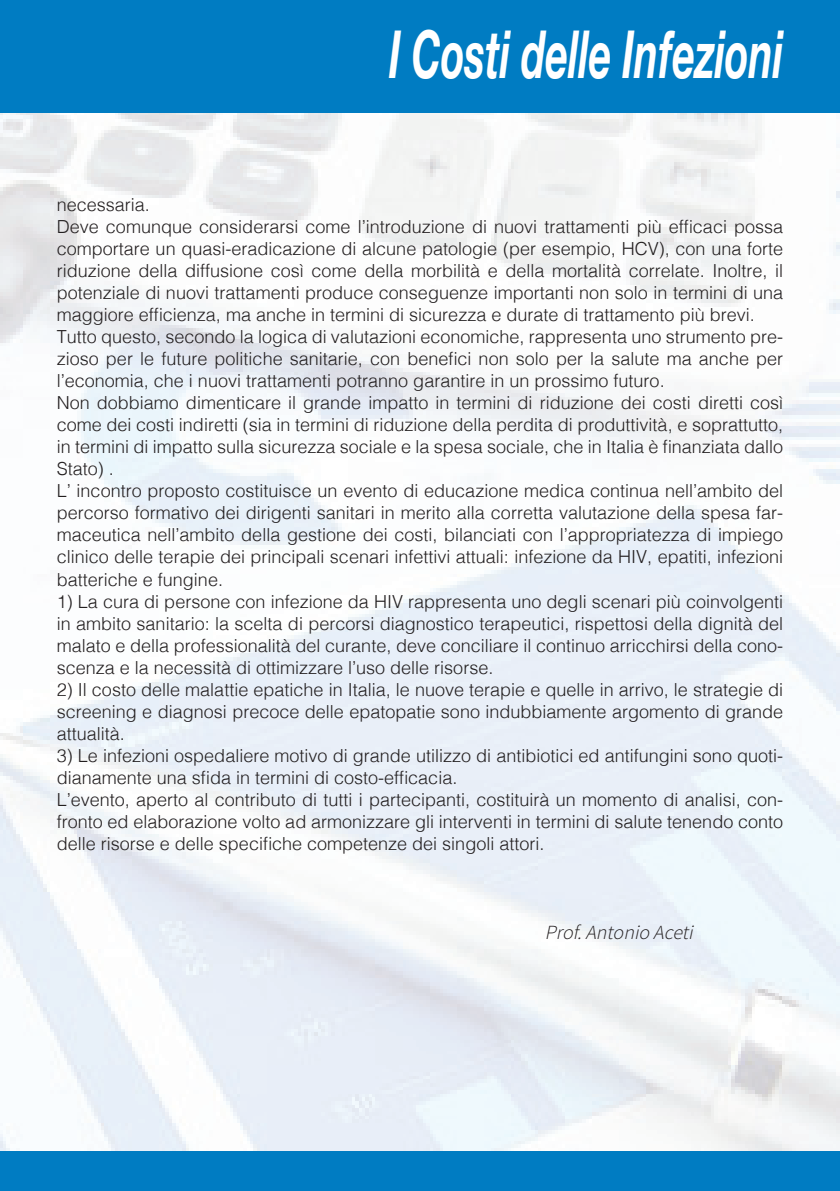
<style>
.page{position:relative;width:840px;height:1191px;background:#fff}
.page>*{position:absolute;margin:0;border:0;box-sizing:border-box;transform-origin:0 0}
.t1{font:italic 700 66px "Helvetica Neue";color:#fff;scale:.6 1}
.t2{font:italic 300 20px "Source Sans Pro";color:#231f20}
.t3{font:300 18px/22px "Helvetica";color:#231f20}
</style>
<div class="page">
<img style="left:0;top:112px;width:839px;height:1039px">
<div style="left:0;top:0;width:839px;height:112px;background:#007cc2"></div>
<div style="left:0;top:1151px;width:839px;height:40px;background:#007cc2"></div>
<h1 class="t1" style="left:389px;top:2px;width:658px">I Costi delle Infezioni</h1>
<p class="t3" style="left:57px;top:193px;width:727px">necessaria.<br>Deve comunque considerarsi come l’introduzione di nuovi trattamenti più efficaci possa comportare un quasi-eradicazione di alcune patologie (per esempio, HCV), con una forte riduzione della diffusione così come della morbilità e della mortalità correlate. Inoltre, il potenziale di nuovi trattamenti produce conseguenze importanti non solo in termini di una maggiore efficienza, ma anche in termini di sicurezza e durate di trattamento più brevi.<br>Tutto questo, secondo la logica di valutazioni economiche, rappresenta uno strumento pre&shy;zioso per le future politiche sanitarie, con benefici non solo per la salute ma anche per l’economia, che i nuovi trattamenti potranno garantire in un prossimo futuro.<br>Non dobbiamo dimenticare il grande impatto in termini di riduzione dei costi diretti così come dei costi indiretti (sia in termini di riduzione della perdita di produttività, e soprattutto, in termini di impatto sulla sicurezza sociale e la spesa sociale, che in Italia è finanziata dallo Stato) .<br>L’ incontro proposto costituisce un evento di educazione medica continua nell’ambito del percorso formativo dei dirigenti sanitari in merito alla corretta valutazione della spesa far&shy;maceutica nell’ambito della gestione dei costi, bilanciati con l’appropriatezza di impiego clinico delle terapie dei principali scenari infettivi attuali: infezione da HIV, epatiti, infezioni batteriche e fungine.</p>
<p class="t3" style="left:57px;top:589px;width:727px;text-align:justify">1) La cura di persone con infezione da HIV rappresenta uno degli scenari più coinvolgenti in ambito sanitario: la scelta di percorsi diagnostico terapeutici, rispettosi della dignità del malato e della professionalità del curante, deve conciliare il continuo arricchirsi della cono&shy;scenza e la necessità di ottimizzare l’uso delle risorse.</p>
<p class="t3" style="left:57px;top:677px;width:727px;text-align:justify">2) Il costo delle malattie epatiche in Italia, le nuove terapie e quelle in arrivo, le strategie di screening e diagnosi precoce delle epatopatie sono indubbiamente argomento di grande attualità.</p>
<p class="t3" style="left:57px;top:743px;width:727px">3) Le infezioni ospedaliere motivo di grande utilizzo di antibiotici ed antifungini sono quoti&shy;dianamente una sfida in termini di costo-efficacia.<br>L’evento, aperto al contributo di tutti i partecipanti, costituirà un momento di analisi, con&shy;fronto ed elaborazione volto ad armonizzare gli interventi in termini di salute tenendo conto delle risorse e delle specifiche competenze dei singoli attori.</p>
<p class="t2" style="left:544px;top:920px;width:154px">Prof.Antonio Aceti</p>
</div>
